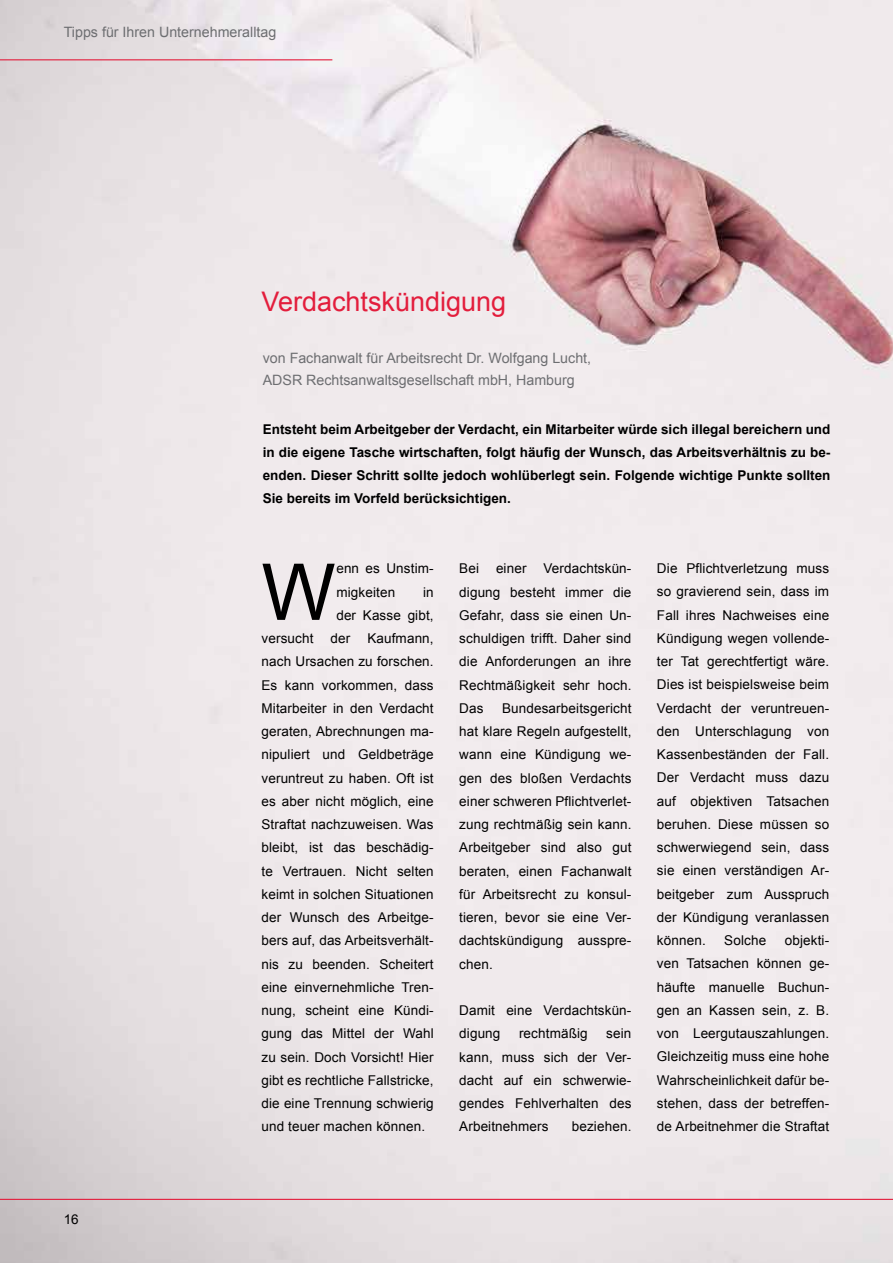
<style>
.page{position:relative;width:893px;height:1263px;background:#fff}
.page>*{position:absolute;margin:0;border:0;box-sizing:border-box;transform-origin:0 0}
.t1{font:78.45px "Arial";color:#000}
.t2{font:27px "Arial";color:#e31d3c}
.t3{font:14.25px/21.8px "Arial";color:#6d6e71}
.t4{font:13.5px/23.2px "Arial";letter-spacing:.01em;color:#000;text-align:justify}
.t5{font:700 13.5px/23.2px "Arial";color:#000;text-align:justify}
</style>
<div class="page">
<img style="left:0;top:0;width:893px;height:1263px">
<hr style="left:0;top:1199px;width:893px;height:1px;background:#e31d3c">
<hr style="left:0;top:59px;width:332px;height:1px;background:#e31d3c">
<p class="t3" style="left:64px;top:21px;width:214px">Tipps für Ihren Unternehmeralltag</p>
<h2 class="t2" style="left:261px;top:284px;width:246px">Verdachtskündigung</h2>
<p class="t3" style="left:263px;top:347px;width:330px">von Fachanwalt für Arbeitsrecht Dr. Wolfgang Lucht,<br>ADSR Rechtsanwaltsgesellschaft mbH, Hamburg</p>
<p class="t5" style="left:263px;top:418px;width:569px">Entsteht beim Arbeitgeber der Verdacht, ein Mitarbeiter würde sich illegal bereichern und in die eigene Tasche wirtschaften, folgt häufig der Wunsch, das Arbeitsverhältnis zu be&shy;enden. Dieser Schritt sollte jedoch wohlüberlegt sein. Folgende wichtige Punkte sollten Sie bereits im Vorfeld berücksichtigen.</p>
<p class="t4" style="left:64px;top:1208px;width:17px">16</p>
<h1 class="t1" style="left:261px;top:541px;width:76px">W</h1>
<p class="t4" style="left:336px;top:557px;width:99px">enn es Unstim&shy;migkeiten</p>
<p class="t4" style="left:336px;top:580px;width:99px;text-align:right">in<br>der Kasse gibt,</p>
<p class="t4" style="left:261px;top:627px;width:174px;text-indent:106px">Kaufmann, nach Ursachen zu forschen.<br>Es kann vorkommen, dass Mitarbeiter in den Verdacht geraten, Abrechnungen ma&shy;nipuliert und Geldbeträge veruntreut zu haben. Oft ist es aber nicht möglich, eine Straftat nachzuweisen. Was bleibt, ist das beschädig&shy;te Vertrauen. Nicht selten keimt in solchen Situationen der Wunsch des Arbeitge&shy;bers auf, das Arbeitsverhält&shy;nis zu beenden. Scheitert eine einvernehmliche Tren&shy;nung, scheint eine Kündi&shy;gung das Mittel der Wahl zu sein. Doch Vorsicht! Hier gibt es rechtliche Fallstricke, die eine Trennung schwierig und teuer machen können.</p>
<p class="t4" style="left:261px;top:627px;width:53px">versucht</p>
<p class="t4" style="left:330px;top:627px;width:21px">der</p>
<p class="t4" style="left:459px;top:557px;width:174px;text-indent:84px">Verdachtskün&shy;digung besteht immer die Gefahr, dass sie einen Un&shy;schuldigen trifft. Daher sind die Anforderungen an ihre Rechtmäßigkeit sehr hoch.<br>Das</p>
<p class="t4" style="left:459px;top:557px;width:21px">Bei</p>
<p class="t4" style="left:496px;top:557px;width:32px">einer</p>
<p class="t4" style="left:459px;top:696px;width:174px;text-indent:43px">Bundesarbeitsgericht hat klare Regeln aufgestellt, wann eine Kündigung we&shy;gen des bloßen Verdachts einer schweren Pflichtverlet&shy;zung rechtmäßig sein kann.<br>Arbeitgeber sind also gut beraten, einen Fachanwalt für Arbeitsrecht zu konsul&shy;tieren, bevor sie eine Ver&shy;dachtskündigung ausspre&shy;chen.</p>
<p class="t4" style="left:459px;top:999px;width:174px">Damit eine Verdachtskün&shy;digung</p>
<p class="t4" style="left:519px;top:1022px;width:70px">rechtmäßig</p>
<p class="t4" style="left:459px;top:1022px;width:174px;text-indent:147px">sein kann, muss sich der Ver&shy;dacht auf ein schwerwie&shy;gendes Fehlverhalten des Arbeitnehmers</p>
<p class="t4" style="left:572px;top:1115px;width:61px">beziehen.</p>
<p class="t4" style="left:657px;top:557px;width:174px">Die Pflichtverletzung muss so gravierend sein, dass im Fall ihres Nachweises eine Kündigung wegen vollende&shy;ter Tat gerechtfertigt wäre.<br>Dies ist beispielsweise beim Verdacht der veruntreuen&shy;den Unterschlagung von Kassenbeständen der Fall.<br>Der Verdacht muss dazu auf objektiven Tatsachen beruhen. Diese müssen so schwerwiegend sein, dass sie einen verständigen Ar&shy;beitgeber zum Ausspruch der Kündigung veranlassen können.</p>
<p class="t4" style="left:724px;top:929px;width:43px">Solche</p>
<p class="t4" style="left:657px;top:929px;width:174px;text-indent:128px">objekti&shy;ven Tatsachen können ge&shy;häufte manuelle Buchun&shy;gen an Kassen sein, z. B. von Leergutauszahlungen.<br>Gleichzeitig muss eine hohe Wahrscheinlichkeit dafür be&shy;stehen, dass der betreffen&shy;de Arbeitnehmer die Straftat</p>
</div>
